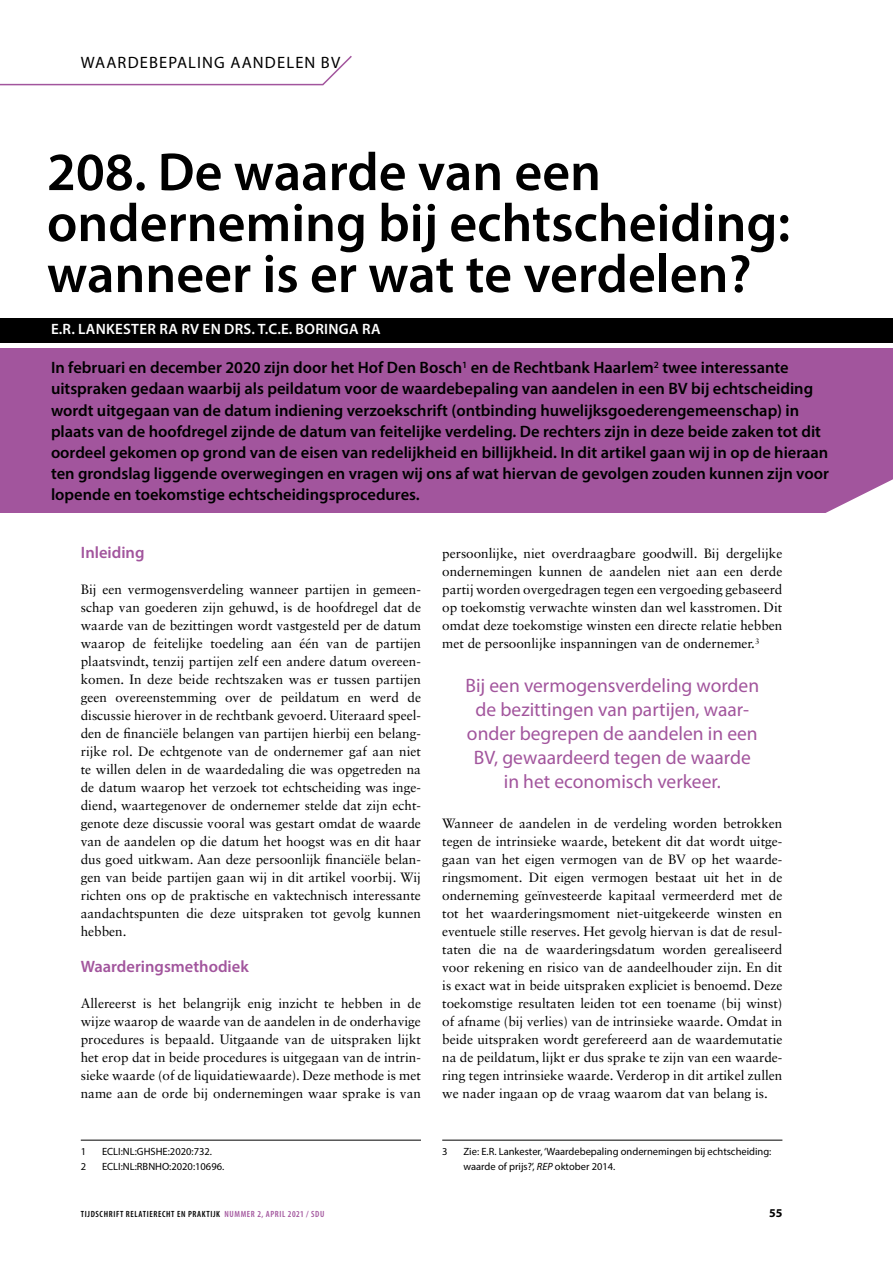
<style>
.page{position:relative;width:893px;height:1263px;background:#fff}
.page>*{position:absolute;margin:0;border:0;box-sizing:border-box;transform-origin:0 0}
.t1{font:600 54px/51px "Myriad Pro";color:#000}
.t2{font:19.5px/24px "Myriad Pro";color:#a2559d;text-align:center}
.t3{font:600 16.5px/21px "Myriad Pro";color:#000}
.t4{font:600 16.5px "Myriad Pro";color:#a2559d}
.t5{font:16.5px "Myriad Pro";letter-spacing:.07em;color:#000}
.t6{font:600 15px "Myriad Pro";letter-spacing:.02em;color:#fff}
.t7{font:13.5px/18px "Sabon LT Std";color:#000;text-align:justify}
.t8{font:700 12px "Myriad Pro";color:#000}
.t9{font:10.5px/15px "Myriad Pro";color:#000}
.t10{font:600 condensed 9px "Myriad Pro";letter-spacing:.07em;color:#000}
.s1{font-style:italic}
.s2{color:#a2559d}
</style>
<div class="page">
<div style="left:0;top:318px;width:893px;height:24px;background:#000"></div>
<svg style="left:0;top:55px;width:352px;height:31px"></svg>
<hr style="left:81px;top:1140px;width:340px;height:1px;background:#000">
<hr style="left:442px;top:1140px;width:340px;height:1px;background:#000">
<div style="left:0;top:348px;width:893px;height:164px;background:#a2559d"></div>
<svg style="left:816px;top:512px;width:77px;height:1px"></svg>
<p class="t5" style="left:81px;top:53px;width:58px">Waardebepa</p>
<p class="t5" style="left:188px;top:53px;width:19px">ling</p>
<p class="t5" style="left:230px;top:53px;width:12px">aande</p>
<p class="t5" style="left:286px;top:53px;width:55px">len BV</p>
<h1 class="t1" style="left:47px;top:145px;width:745px">208. De waarde van een onderneming bij echtscheiding: wanneer is er wat te verdelen?</h1>
<p class="t6" style="left:51px;top:320px;width:331px">E.R. LANKESTER RA RV EN DRS. T.C.E. BORINGA RA</p>
<p class="t3" style="left:51px;top:357px;width:779px">In februari en december 2020 zijn door het Hof Den Bosch<sup>1</sup> en de Rechtbank Haarlem<sup>2</sup> twee interessante uitspraken gedaan waarbij als peildatum voor de waardebepaling van aandelen in een BV bij echtscheiding wordt uitgegaan van de datum indiening verzoekschrift (ontbinding huwelijksgoederengemeenschap) in plaats van de hoofdregel zijnde de datum van feitelijke verdeling. De rechters zijn in deze beide zaken tot dit oordeel gekomen op grond van de eisen van redelijkheid en billijkheid. In dit artikel gaan wij in op de hieraan ten grondslag liggende overwegingen en vragen wij ons af wat hiervan de gevolgen zouden kunnen zijn voor lopende en toekomstige echtscheidingsprocedures.</p>
<p class="t4" style="left:81px;top:542px;width:65px">Inleiding</p>
<p class="t7" style="left:81px;top:580px;width:342px">Bij een vermogensverdeling wanneer partijen in gemeen&shy;schap van goederen zijn gehuwd, is de hoofdregel dat de waarde van de bezittingen wordt vastgesteld per de datum waarop de feitelijke toedeling aan één van de partijen plaatsvindt, tenzij partijen zelf een andere datum overeen&shy;komen. In deze beide rechtszaken was er tussen partijen geen overeenstemming over de peildatum en werd de discussie hierover in de rechtbank gevoerd. Uiteraard speel&shy;den de financiële belangen van partijen hierbij een belang&shy;rijke rol. De echtgenote van de ondernemer gaf aan niet te willen delen in de waardedaling die was opgetreden na de datum waarop het verzoek tot echtscheiding was inge&shy;diend, waartegenover de ondernemer stelde dat zijn echt&shy;genote deze discussie vooral was gestart omdat de waarde van de aandelen op die datum het hoogst was en dit haar dus goed uitkwam. Aan deze persoonlijk financiële belan&shy;gen van beide partijen gaan wij in dit artikel voorbij. Wij richten ons op de praktische en vaktechnisch interessante aandachtspunten die deze uitspraken tot gevolg kunnen hebben.</p>
<p class="t4" style="left:81px;top:956px;width:169px">Waarderingsmethodiek</p>
<p class="t7" style="left:81px;top:994px;width:342px">Allereerst is het belangrijk enig inzicht te hebben in de wijze waarop de waarde van de aandelen in de onderhavige procedures is bepaald. Uitgaande van de uitspraken lijkt het erop dat in beide procedures is uitgegaan van de intrin&shy;sieke waarde (of de liquidatiewaarde). Deze methode is met name aan de orde bij ondernemingen waar sprake is van</p>
<p class="t9" style="left:81px;top:1144px;width:7px">1</p>
<p class="t9" style="left:102px;top:1144px;width:111px">ECLI:NL:GHSHE:2020:732.</p>
<p class="t9" style="left:81px;top:1159px;width:7px">2</p>
<p class="t9" style="left:102px;top:1159px;width:124px">ECLI:NL:RBNHO:2020:10696.</p>
<p class="t7" style="left:442px;top:544px;width:342px">persoonlijke, niet overdraagbare goodwill. Bij dergelijke ondernemingen kunnen de aandelen niet aan een derde partij worden overgedragen tegen een vergoeding gebaseerd op toekomstig verwachte winsten dan wel kasstromen. Dit omdat deze toekomstige winsten een directe relatie hebben met de persoonlijke inspanningen van de ondernemer.<sup>3</sup></p>
<h2 class="t2" style="left:465px;top:673px;width:295px">Bij een vermogensverdeling worden de bezittingen van partijen, waar&shy;onder begrepen de aandelen in een<br>BV, gewaardeerd tegen de waarde in het economisch verkeer.</h2>
<p class="t7" style="left:442px;top:814px;width:342px">Wanneer de aandelen in de verdeling worden betrokken tegen de intrinsieke waarde, betekent dit dat wordt uitge&shy;gaan van het eigen vermogen van de BV op het waarde&shy;ringsmoment. Dit eigen vermogen bestaat uit het in de onderneming geïnvesteerde kapitaal vermeerderd met de tot het waarderingsmoment niet-uitgekeerde winsten en eventuele stille reserves. Het gevolg hiervan is dat de resul&shy;taten die na de waarderingsdatum worden gerealiseerd voor rekening en risico van de aandeelhouder zijn. En dit is exact wat in beide uitspraken expliciet is benoemd. Deze toekomstige resultaten leiden tot een toename (bij winst) of afname (bij verlies) van de intrinsieke waarde. Omdat in beide uitspraken wordt gerefereerd aan de waardemutatie na de peildatum, lijkt er dus sprake te zijn van een waarde&shy;ring tegen intrinsieke waarde. Verderop in dit artikel zullen we nader ingaan op de vraag waarom dat van belang is.</p>
<p class="t9" style="left:442px;top:1144px;width:7px">3</p>
<p class="t9" style="left:463px;top:1144px;width:309px">Zie: E.R. Lankester, ‘Waardebepaling ondernemingen bij echtscheiding: waarde of prijs?’, <span class="s1">REP</span> oktober 2014.</p>
<p class="t10" style="left:81px;top:1208px;width:245px">TIJDSCHRIFT RELATIERECHT EN PRAKTIJK <span class="s2">NUMMER 2, APRIL 2021 / SDU</span></p>
<p class="t8" style="left:769px;top:1205px;width:15px">55</p>
</div>
